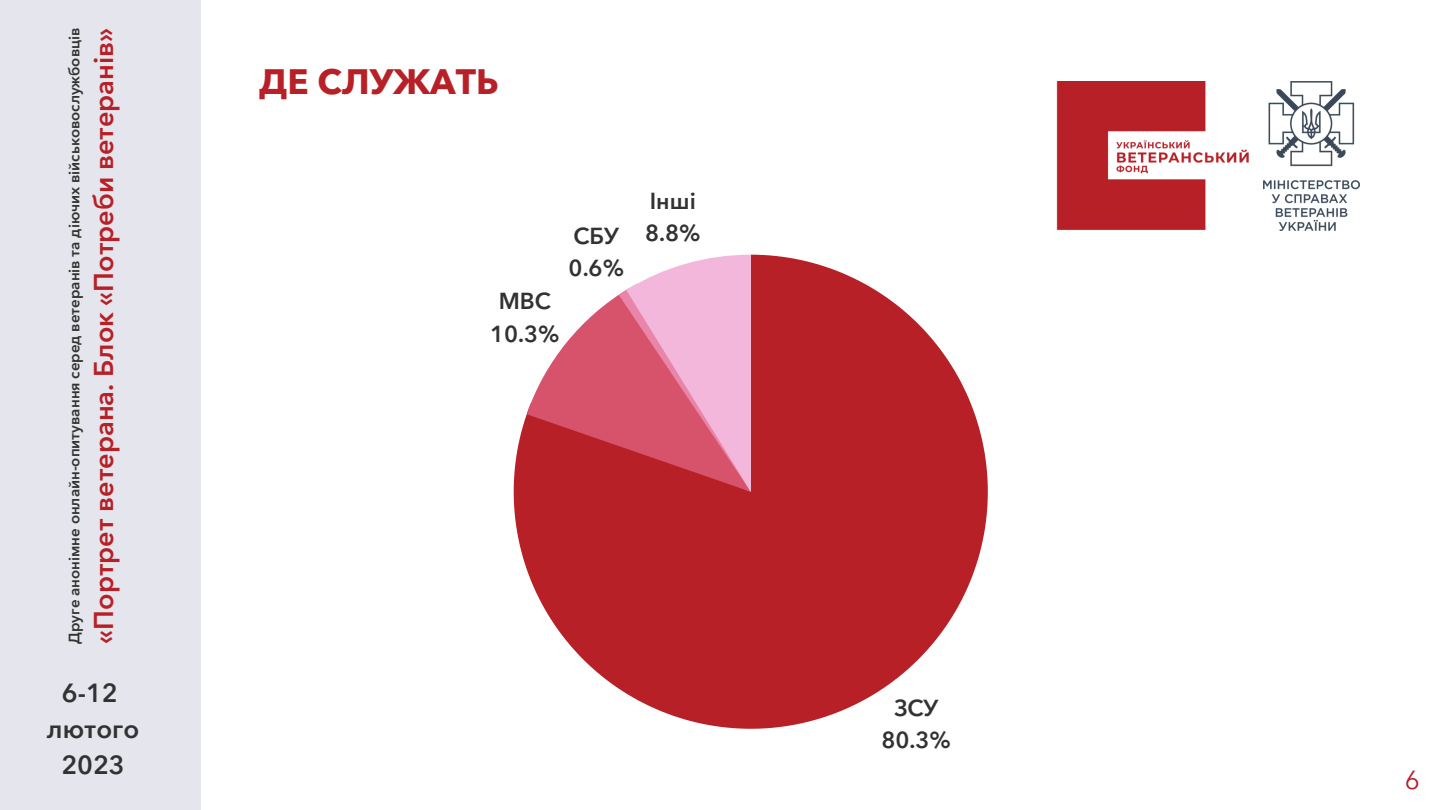
<style>
.page{position:relative;width:1440px;height:810px;background:#fff}
.page>*{position:absolute;margin:0;border:0;box-sizing:border-box;transform-origin:0 0}
.t1{font:700 35px "Avenir Next Cyr";color:#b72026}
.t2{font:600 27px "Avenir Next Cyr";color:#b72026}
.t3{font:600 26px/36px "Avenir Next Cyr";color:#323232;text-align:center}
.t4{font:26px "Avenir Next Cyr";color:#b72026}
.t5{font:600 23px/32.2px "Avenir Next Cyr";color:#323232;text-align:center}
.t6{font:600 15px "Avenir Next Cyr";color:#323232}
</style>
<div class="page">
<img style="left:1056px;top:81px;width:193px;height:149px">
<img style="left:1263px;top:81px;width:96px;height:149px">
<div style="left:0;top:0;width:201px;height:810px;background:#e5e6ed"></div>
<svg style="left:514px;top:255px;width:474px;height:474px;fill:#b72026"></svg>
<svg style="left:527px;top:255px;width:224px;height:237px"></svg>
<p class="t6" style="left:65px;top:644px;width:617px;rotate:-90deg">Друге анонімне онлайн-опитування серед ветеранів та діючих військовослужбовців</p>
<h2 class="t2" style="left:87px;top:644px;width:617px;rotate:-90deg">«Портрет ветерана. Блок «Потреби ветеранів»</h2>
<h3 class="t3" style="left:47px;top:675px;width:94px">6-12 лютого<br>2023</h3>
<h1 class="t1" style="left:259px;top:60px;width:241px">ДЕ СЛУЖАТЬ</h1>
<h3 class="t5" style="left:490px;top:285px;width:71px">МВС<br>10.3%</h3>
<h3 class="t5" style="left:574px;top:185px;width:129px;text-align:right">Інші<br>СБУ 8.8%</h3>
<h3 class="t5" style="left:569px;top:251px;width:57px">0.6%</h3>
<h3 class="t5" style="left:882px;top:692px;width:71px">ЗСУ<br>80.3%</h3>
<h3 class="t4" style="left:1405px;top:764px;width:17px">6</h3>
</div>
